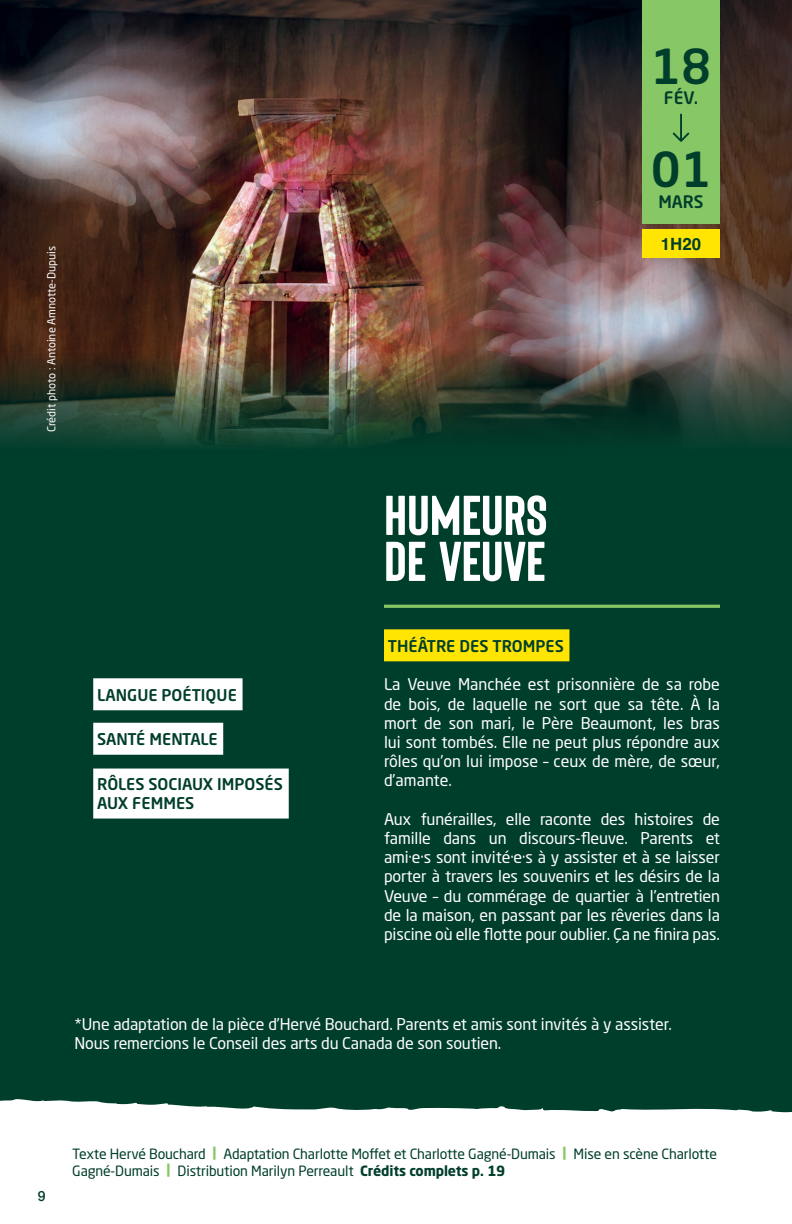
<style>
.page{position:relative;width:792px;height:1224px;background:#003e2c}
.page>*{position:absolute;margin:0;border:0;box-sizing:border-box;transform-origin:0 0}
.t1{font:56px/46px "URBANO Regular";color:#fff}
.t2{font:500 47.8px "Neo Sans Std";color:#003e2c}
.t3{font:500 17px "Neo Sans Std";color:#003e2c}
.t4{font:700 16.8px "Helvetica";color:#003e2c}
.texte_courant{font:16px/19.2px "Neo Sans Std";letter-spacing:-.01em;color:#fff;text-align:justify}
.S_Titre_2_encadré{font:500 16px/19px "Neo Sans Std";color:#003e2c}
.S_Titre_2_encadré-2{font:500 16px "Neo Sans Std";letter-spacing:-.02em;color:#003e2c}
.CRÉDIT{font:14px/17px "Neo Sans Std";letter-spacing:-.01em;color:#003e2c}
.t5{font:500 14px "Helvetica Neue";color:#003e2c}
.petite_note{font:11px "Neo Sans Std";color:#fff}
.s1{font-weight:700;color:#87c765}
.s2{font-weight:700}
</style>
<div class="page">
<svg style="left:0;top:1099px;width:792px;height:125px;background:#eef2f0"></svg>
<img style="left:0;top:0;width:792px;height:351px">
<img style="left:0;top:351px;width:792px;height:95px">
<hr style="left:384px;top:605px;width:336px;height:3px;background:#87c765">
<div style="left:384px;top:629px;width:185px;height:32px;background:#ffe501"></div>
<div style="left:642px;top:230px;width:78px;height:28px;background:#ffe501"></div>
<div style="left:642px;top:0;width:78px;height:223px;background:#87c765"></div>
<svg style="left:673px;top:114px;width:16px;height:28px"></svg>
<div style="left:93px;top:723px;width:130px;height:32px;background:#fff"></div>
<div style="left:93px;top:678px;width:150px;height:32px;background:#fff"></div>
<div style="left:93px;top:769px;width:196px;height:50px;background:#fff"></div>
<p class="petite_note" style="left:45px;top:432px;width:187px;rotate:-90deg">Crédit photo : Antoine Amnotte-Dupuis</p>
<p class="S_Titre_2_encadré" style="left:97px;top:685px;width:141px">LANGUE POÉTIQUE</p>
<p class="S_Titre_2_encadré-2" style="left:97px;top:729px;width:122px">SANTÉ MENTALE</p>
<p class="S_Titre_2_encadré" style="left:97px;top:774px;width:187px">RÔLES SOCIAUX IMPOSÉS<br>AUX FEMMES</p>
<p class="t2" style="left:651px;top:36px;width:62px">18</p>
<p class="t3" style="left:664px;top:87px;width:36px">FÉV.</p>
<p class="t2" style="left:651px;top:139px;width:62px">01</p>
<p class="t3" style="left:658px;top:191px;width:47px">MARS</p>
<h1 class="t1" style="left:384px;top:495px;width:165px">HUMEURS<br>DE VEUVE</h1>
<p class="t4" style="left:661px;top:234px;width:42px">1H20</p>
<p class="S_Titre_2_encadré" style="left:388px;top:636px;width:177px">THÉÂTRE DES TROMPES</p>
<p class="texte_courant" style="left:384px;top:675px;width:338px">La Veuve Manchée est prisonnière de sa robe de bois, de laquelle ne sort que sa tête. À la mort de son mari, le Père Beaumont, les bras lui sont tombés. Elle ne peut plus répondre aux rôles qu’on lui impose – ceux de mère, de sœur, d’amante.</p>
<p class="texte_courant" style="left:384px;top:809px;width:338px">Aux funérailles, elle raconte des histoires de famille dans un discours-fleuve. Parents et ami·e·s sont invité·e·s à y assister et à se laisser porter à travers les souvenirs et les désirs de la Veuve – du commérage de quartier à l’entretien de la maison, en passant par les rêveries dans la piscine où elle flotte pour oublier. Ça ne finira pas.</p>
<p class="texte_courant" style="left:74px;top:1014px;width:599px">*Une adaptation de la pièce d’Hervé Bouchard. Parents et amis sont invités à y assister.</p>
<p class="texte_courant" style="left:74px;top:1034px;width:428px">Nous remercions le Conseil des arts du Canada de son soutien.</p>
<p class="t5" style="left:38px;top:1185px;width:9px">9</p>
<p class="CRÉDIT" style="left:72px;top:1145px;width:646px">Texte Hervé Bouchard <span class="s1">|</span> Adaptation Charlotte Moffet et Charlotte Gagné-Dumais <span class="s1">|</span> Mise en scène Charlotte<br>Gagné-Dumais <span class="s1">|</span> Distribution Marilyn Perreault <span class="s2">Crédits complets p. 19</span></p>
</div>
